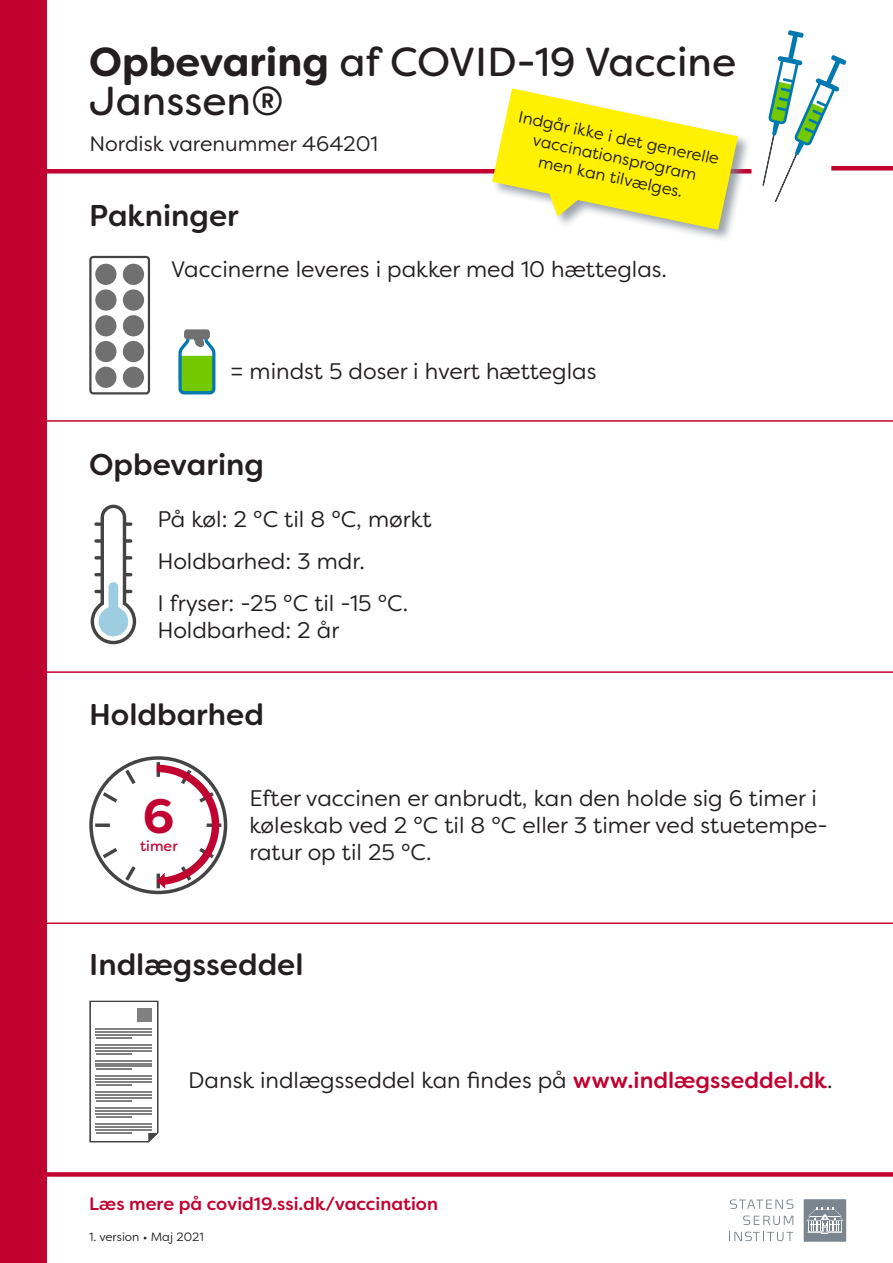
<style>
.page{position:relative;width:893px;height:1263px;background:#fff}
.page>*{position:absolute;margin:0;border:0;box-sizing:border-box;transform-origin:0 0}
.t1{font:700 48.15px "Filson Soft";color:#c10230}
.t2{font:40.5px/39px "Filson Soft";color:#231f20}
.t3{font:500 30px "Filson Soft";color:#231f20}
.t4{font:22.5px/27px "Filson Soft";color:#231f20}
.t5{font:21px "Filson Soft";color:#231f20}
.t6{font:500 18px "Filson Soft";color:#c10230}
.t7{font:16.5px/19.8px "Filson Soft";color:#231f20;text-align:center}
.t8{font:14.7px "Filson Soft";color:#c10230}
.t9{font:12px "Filson Soft";color:#231f20}
.s1{font-weight:700}
.s2{font-weight:500;color:#c10230}
</style>
<div class="page">
<div style="left:26px;top:1172px;width:867px;height:5px;background:#c10230"></div>
<div style="left:0;top:0;width:47px;height:1263px;background:#c10230"></div>
<div style="left:18px;top:169px;width:733px;height:5px;background:#c10230"></div>
<div style="left:831px;top:166px;width:62px;height:5px;background:#c10230"></div>
<div style="left:804px;top:1199px;width:42px;height:43px;background:#7a8590"></div>
<svg style="left:806px;top:1207px;width:37px;height:27px"></svg>
<svg style="left:730px;top:1199px;width:63px;height:10px"></svg>
<svg style="left:743px;top:1215px;width:50px;height:10px"></svg>
<svg style="left:729px;top:1232px;width:64px;height:9px"></svg>
<svg style="left:89px;top:256px;width:61px;height:138px"></svg>
<svg style="left:178px;top:329px;width:37px;height:65px"></svg>
<svg style="left:762px;top:30px;width:84px;height:172px"></svg>
<svg style="left:89px;top:756px;width:138px;height:138px"></svg>
<hr style="left:31px;top:922px;width:862px;height:2px;background:#c10230">
<hr style="left:31px;top:671px;width:862px;height:2px;background:#c10230">
<hr style="left:31px;top:420px;width:862px;height:2px;background:#c10230">
<svg style="left:91px;top:505px;width:45px;height:139px"></svg>
<svg style="left:90px;top:1001px;width:68px;height:141px"></svg>
<div style="left:491px;top:87px;width:260px;height:157px;background:#7a8590;opacity:.75"></div>
<svg style="left:492px;top:88px;width:246px;height:142px"></svg>
<p class="t2" style="left:89px;top:42px;width:648px"><span class="s1">Opbevaring</span> af COVID-19 Vaccine<br>Janssen®</p>
<p class="t7" style="left:521px;top:107px;width:206px;rotate:12deg">Indgår ikke i det generelle</p>
<p class="t5" style="left:90px;top:131px;width:290px">Nordisk varenummer 464201</p>
<p class="t7" style="left:535px;top:130px;width:169px;rotate:12deg">vaccinationsprogram men kan tilvælges.</p>
<p class="t3" style="left:89px;top:196px;width:151px">Pakninger</p>
<p class="t4" style="left:171px;top:255px;width:497px">Vaccinerne leveres i pakker med 10 hætteglas.</p>
<p class="t4" style="left:230px;top:357px;width:368px">= mindst 5 doser i hvert hætteglas</p>
<p class="t3" style="left:89px;top:445px;width:176px">Opbevaring</p>
<p class="t4" style="left:157px;top:506px;width:276px">På køl: 2 °C til 8 °C, mørkt</p>
<p class="t4" style="left:157px;top:548px;width:209px">Holdbarhed: 3 mdr.</p>
<p class="t4" style="left:157px;top:590px;width:252px">I fryser: -25 °C til -15 °C.</p>
<p class="t4" style="left:157px;top:617px;width:184px">Holdbarhed: 2 år</p>
<p class="t3" style="left:89px;top:696px;width:176px">Holdbarhed</p>
<p class="t1" style="left:143px;top:785px;width:33px">6</p>
<p class="t8" style="left:140px;top:836px;width:39px">timer</p>
<p class="t4" style="left:249px;top:785px;width:580px">Efter vaccinen er anbrudt, kan den holde sig 6 timer i køleskab ved 2 °C til 8 °C eller 3 timer ved stuetempe&shy;ratur op til 25 °C.</p>
<p class="t3" style="left:89px;top:946px;width:216px">Indlægsseddel</p>
<p class="t4" style="left:188px;top:1066px;width:646px">Dansk indlægsseddel kan findes på <span class="s2">www.indlægsseddel.dk</span>.</p>
<p class="t6" style="left:89px;top:1192px;width:350px">Læs mere på covid19.ssi.dk/vaccination</p>
<p class="t9" style="left:89px;top:1229px;width:116px">1. version • Maj 2021</p>
</div>
